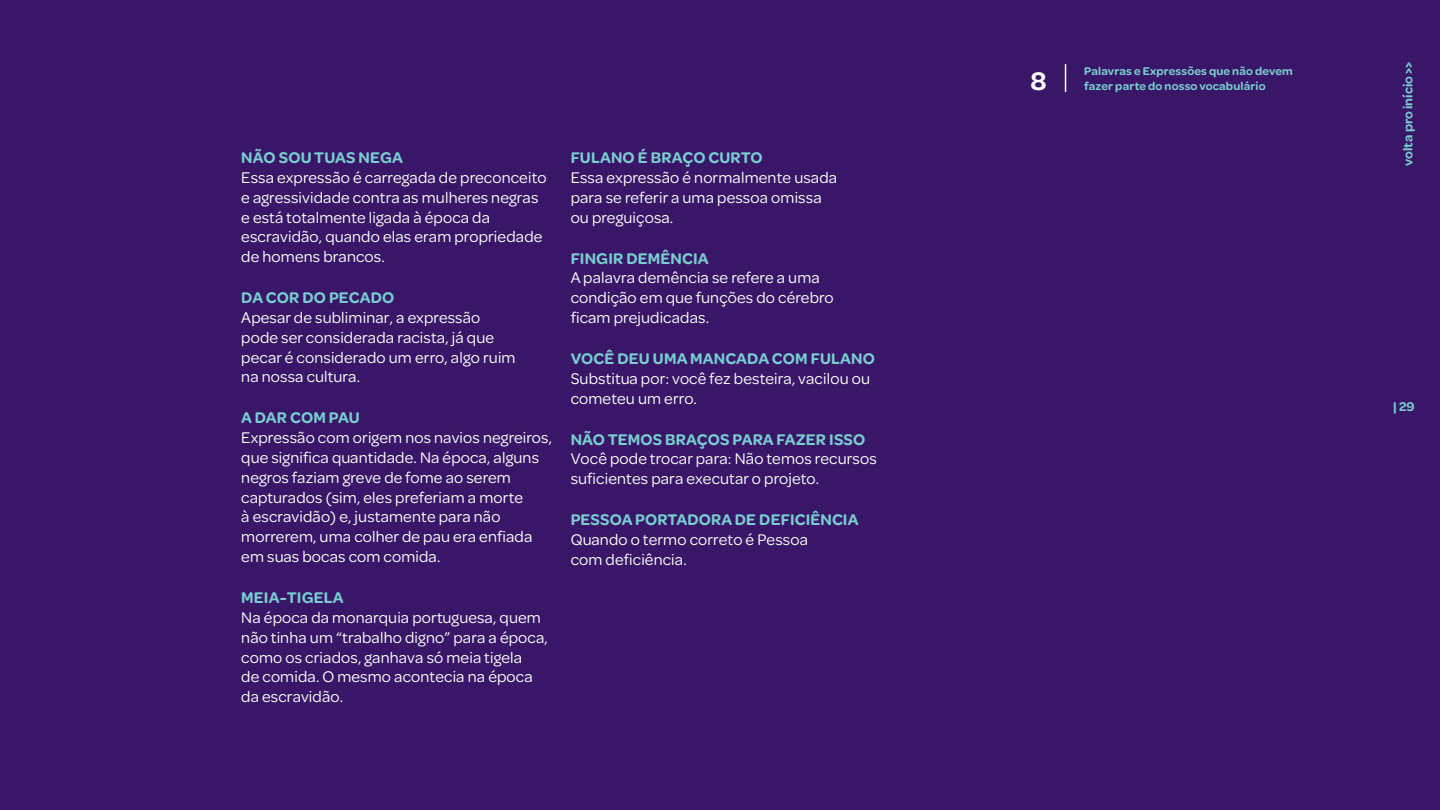
<style>
.page{position:relative;width:1440px;height:810px;background:#fff}
.page>*{position:absolute;margin:0;border:0;box-sizing:border-box;transform-origin:0 0}
.t1{font:600 27px "Omnes";color:#fff}
.t2{font:16.5px/19.8px "Omnes";letter-spacing:.01em;color:#fff}
.t3{font:600 16.5px "Omnes";letter-spacing:.01em;color:#78cdd1}
.t4{font:600 13.5px "Omnes";color:#78cdd1}
.t5{font:600 12px "Omnes";letter-spacing:.015em;color:#78cdd1}
</style>
<div class="page">
<div style="left:0;top:0;width:1439px;height:810px;background:#3a1669"></div>
<hr style="left:1064px;top:65px;width:2px;height:27px;background:#fff">
<p class="t3" style="left:241px;top:146px;width:163px">NÃO SOU TUAS NEGA</p>
<p class="t2" style="left:241px;top:167px;width:307px">Essa expressão é carregada de preconceito e agressividade contra as mulheres negras e está totalmente ligada à época da escravidão, quando elas eram propriedade de homens brancos.</p>
<p class="t3" style="left:241px;top:286px;width:154px">DA COR DO PECADO</p>
<p class="t2" style="left:241px;top:307px;width:276px">Apesar de subliminar, a expressão pode ser considerada racista, já que pecar é considerado um erro, algo ruim na nossa cultura.</p>
<p class="t3" style="left:241px;top:407px;width:120px">A DAR COM PAU</p>
<p class="t2" style="left:241px;top:427px;width:312px">Expressão com origem nos navios negreiros, que significa quantidade. Na época, alguns negros faziam greve de fome ao serem capturados (sim, eles preferiam a morte<br>à escravidão) e, justamente para não morrerem, uma colher de pau era enfiada em suas bocas com comida.</p>
<p class="t3" style="left:241px;top:586px;width:104px">MEIA-TIGELA</p>
<p class="t2" style="left:241px;top:607px;width:308px">Na época da monarquia portuguesa, quem não tinha um “trabalho digno” para a época, como os criados, ganhava só meia tigela<br>de comida. O mesmo acontecia na época da escravidão.</p>
<p class="t3" style="left:570px;top:146px;width:193px">FULANO É BRAÇO CURTO</p>
<p class="t2" style="left:570px;top:167px;width:268px">Essa expressão é normalmente usada para se referir a uma pessoa omissa ou preguiçosa.</p>
<p class="t3" style="left:570px;top:247px;width:139px">FINGIR DEMÊNCIA</p>
<p class="t2" style="left:570px;top:267px;width:264px">A palavra demência se refere a uma condição em que funções do cérebro ficam prejudicadas.</p>
<p class="t3" style="left:570px;top:347px;width:305px">VOCÊ DEU UMA MANCADA COM FULANO</p>
<p class="t2" style="left:570px;top:368px;width:301px">Substitua por: você fez besteira, vacilou ou cometeu um erro.</p>
<p class="t3" style="left:570px;top:428px;width:296px">NÃO TEMOS BRAÇOS PARA FAZER ISSO</p>
<p class="t2" style="left:570px;top:448px;width:307px">Você pode trocar para: Não temos recursos suficientes para executar o projeto.</p>
<p class="t3" style="left:570px;top:508px;width:289px">PESSOA PORTADORA DE DEFICIÊNCIA</p>
<p class="t2" style="left:570px;top:529px;width:239px">Quando o termo correto é Pessoa com deficiência.</p>
<p class="t5" style="left:1084px;top:63px;width:210px">Palavras e Expressões que não devem</p>
<h1 class="t1" style="left:1030px;top:62px;width:18px">8</h1>
<p class="t5" style="left:1084px;top:77px;width:183px">fazer parte do nosso vocabulário</p>
<p class="t4" style="left:1398px;top:166px;width:106px;rotate:-90deg">volta pro início &gt;&gt;</p>
<p class="t4" style="left:1393px;top:398px;width:23px">| 29</p>
</div>
